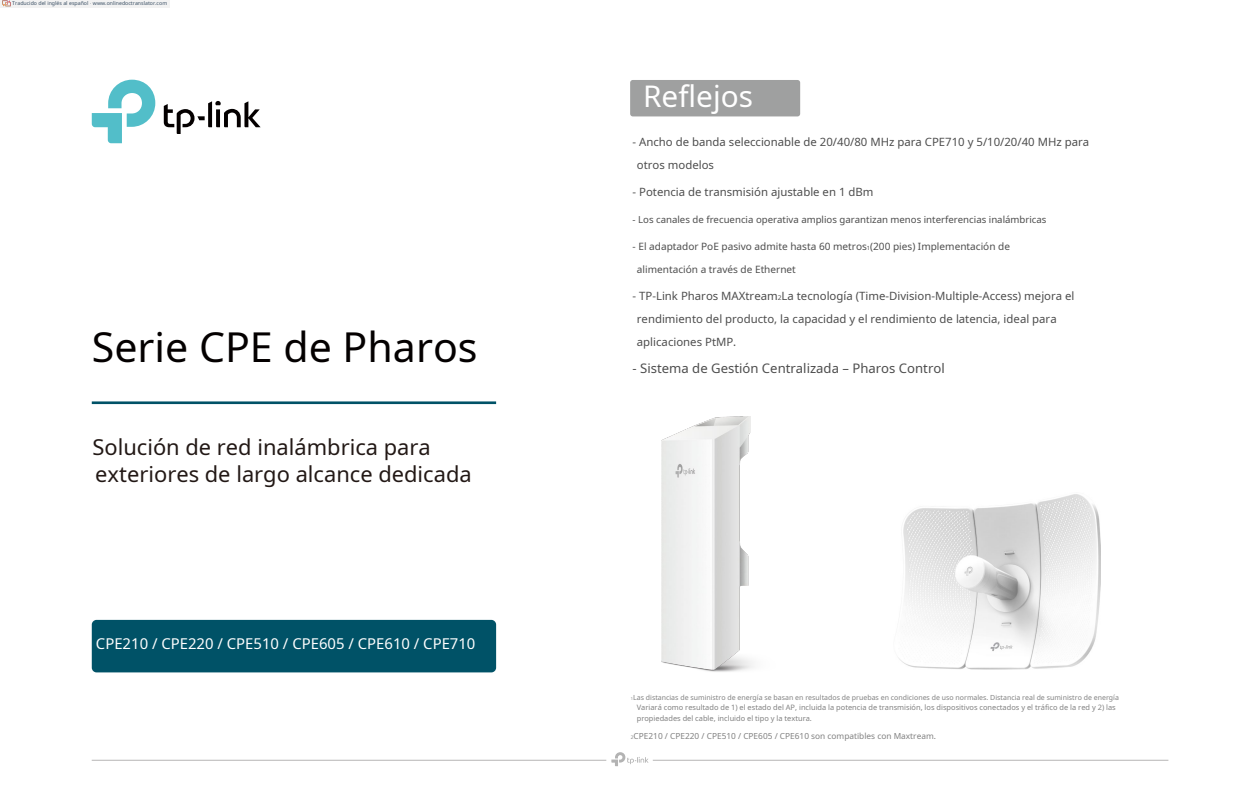
<style>
.page{position:relative;width:1260px;height:788px;background:#fff}
.page>*{position:absolute;margin:0;border:0;box-sizing:border-box;transform-origin:0 0}
.t1{font:41.12px "Noto Sans";color:#040000}
.t2{font:29.75px "Noto Sans";color:#fff}
.t3{font:21.88px/27.1px "Noto Sans";color:#221815}
.t4{font:14.88px "Noto Sans";color:#fff}
.t5{font:13.12px "Noto Sans";color:#4d4d4d}
.t6{font:11.38px/22.8px "Noto Sans";color:#4d4d4d}
.t7{font:10.06px "Noto Sans";color:#4d4d4d}
.t8{font:9.62px "Noto Sans";color:#4d4d4d}
.t9{font:8.31px "Noto Sans";color:#818181}
.t10{font:7.44px/10.5px "Noto Sans";color:#818181}
.t11{font:7px "Noto Sans";color:#818181}
.t12{font:5.25px "Noto Sans";color:rgb(15 43 70/.8)}
.s1{font-size:5.69px}
.s2{font-size:6.56px}
.s3{font-size:3.94px}
.s4{font-size:4.81px}
</style>
<div class="page">
<div style="left:92px;top:620px;width:404px;height:52px;background:#005267;border-radius:5px"></div>
<svg style="left:92px;top:80px;width:63px;height:63px"></svg>
<svg style="left:164px;top:101px;width:97px;height:33px"></svg>
<hr style="left:92px;top:401px;width:404px;height:3px;background:#005267">
<div style="left:630px;top:80px;width:170px;height:36px;background:#9fa0a0;border-radius:3px"></div>
<img style="left:662px;top:416px;width:92px;height:256px">
<img style="left:899px;top:494px;width:202px;height:176px">
<hr style="left:92px;top:760px;width:514px;height:1px;background:#b6b5b5">
<hr style="left:653px;top:760px;width:515px;height:1px;background:#b6b5b5">
<svg style="left:611px;top:752px;width:38px;height:14px"></svg>
<div style="left:0;top:0;width:170px;height:8px;background:#f2f2f2"></div>
<svg style="left:2px;top:0;width:9px;height:7px"></svg>
<p class="t12" style="left:12px;top:0;width:156px">Traducido del inglés al español - www.onlinedoctranslator.com</p>
<h1 class="t1" style="left:92px;top:318px;width:387px">Serie CPE de Pharos</h1>
<h3 class="t3" style="left:92px;top:432px;width:381px">Solución de red inalámbrica para exteriores de largo alcance dedicada</h3>
<h3 class="t4" style="left:96px;top:633px;width:381px">CPE210 / CPE220 / CPE510 / CPE605 / CPE610 / CPE710</h3>
<h2 class="t2" style="left:643px;top:75px;width:111px">Reflejos</h2>
<p class="t6" style="left:637px;top:130px;width:454px;text-indent:-4px">- Ancho de banda seleccionable de 20/40/80 MHz para CPE710 y 5/10/20/40 MHz para otros modelos</p>
<p class="t6" style="left:633px;top:180px;width:243px">- Potencia de transmisión ajustable en 1 dBm</p>
<p class="t8" style="left:633px;top:213px;width:416px">- Los canales de frecuencia operativa amplios garantizan menos interferencias inalámbricas</p>
<p class="t7" style="left:633px;top:239px;width:379px">- El adaptador PoE pasivo admite hasta 60 metros<span class="s1">1</span>(200 pies) Implementación de</p>
<p class="t7" style="left:637px;top:262px;width:160px">alimentación a través de Ethernet</p>
<p class="t6" style="left:637px;top:284px;width:439px;text-indent:-4px">- TP-Link Pharos MAXtream<span class="s2">2</span>La tecnología (Time-Division-Multiple-Access) mejora el rendimiento del producto, la capacidad y el rendimiento de latencia, ideal para aplicaciones PtMP.</p>
<p class="t5" style="left:633px;top:359px;width:314px">- Sistema de Gestión Centralizada – Pharos Control</p>
<p class="t11" style="left:631px;top:692px;width:490px"><span class="s3">1</span>Las distancias de suministro de energía se basan en resultados de pruebas en condiciones de uso normales. Distancia real de suministro de energía</p>
<p class="t10" style="left:637px;top:702px;width:481px">Variará como resultado de 1) el estado del AP, incluida la potencia de transmisión, los dispositivos conectados y el tráfico de la red y 2) las propiedades del cable, incluido el tipo y la textura.</p>
<p class="t9" style="left:631px;top:729px;width:307px"><span class="s4">2</span>CPE210 / CPE220 / CPE510 / CPE605 / CPE610 son compatibles con Maxtream.</p>
</div>
